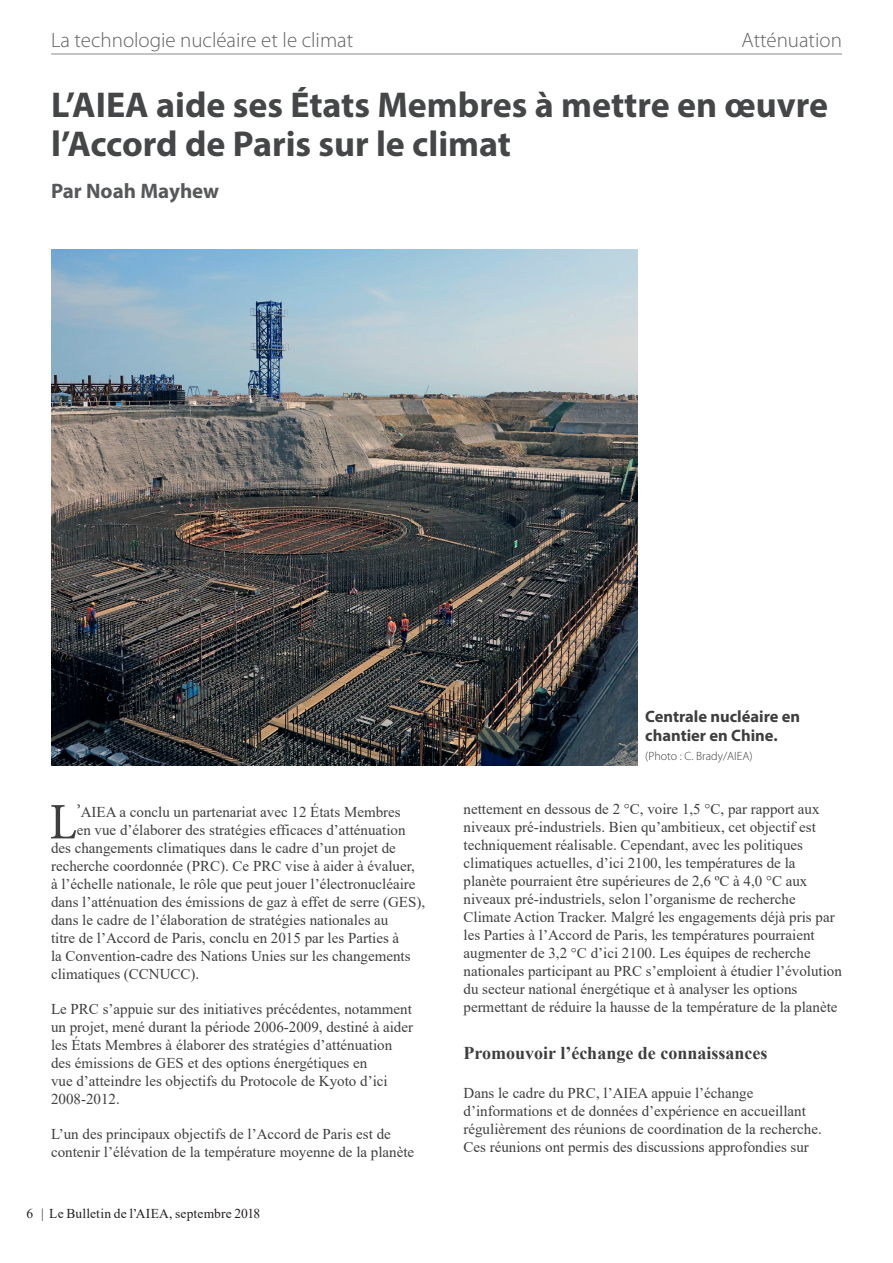
<style>
.page{position:relative;width:893px;height:1263px;background:#fff}
.page>*{position:absolute;margin:0;border:0;box-sizing:border-box;transform-origin:0 0}
.Frist_Para{font:51.3px "Minion Pro";color:#3e3e3f}
.Story_Title{font:700 36px/39px "Myriad Pro";color:#454647}
.t1{font:300 21px "Myriad Pro";color:#636366}
.Author-top{font:700 21px "Myriad Pro";color:#57585a}
.Paragraph_Heading_01{font:700 18px "Times New Roman";color:#3e3e3f}
.Photo_caption{font:700 16.5px/19.8px "Myriad Pro";color:#3e3e3f}
.Body_Text{font:15px/18px "Times New Roman";color:#3e3e3f}
.Frist_Para-2{font:15px "Times New Roman";color:#3e3e3f}
.Body_Text_-_no_space{font:15px/18px "Times New Roman";color:#3e3e3f}
.t2{font:13.5px "Times New Roman";letter-spacing:.01em;color:#231f20}
.Photo_credit{font:300 12px "Myriad Pro";color:#3e3e3f}
.s1{font-family:"Minion Pro";font-size:18px}
</style>
<div class="page">
<img style="left:51px;top:250px;width:587px;height:515px">
<hr style="left:51px;top:54px;width:791px;height:1px;background:#636366">
<h3 class="t1" style="left:51px;top:28px;width:304px">La technologie nucléaire et le climat</h3>
<h3 class="t1" style="left:741px;top:28px;width:102px">Atténuation</h3>
<p class="Story_Title" style="left:51px;top:84px;width:779px">L’AIEA aide ses États Membres à mettre en œuvre l’Accord de Paris sur le climat</p>
<p class="Author-top" style="left:51px;top:178px;width:170px">Par Noah Mayhew</p>
<p class="Frist_Para" style="left:49px;top:788px;width:29px">L</p>
<p class="Frist_Para-2" style="left:77px;top:801px;width:325px"><span class="s1">’</span>AIEA a conclu un partenariat avec 12 États Membres</p>
<p class="Frist_Para-2" style="left:77px;top:819px;width:330px">en vue d’élaborer des stratégies efficaces d’atténuation</p>
<p class="Frist_Para-2" style="left:51px;top:837px;width:346px">des changements climatiques dans le cadre d’un projet de</p>
<p class="Frist_Para-2" style="left:51px;top:855px;width:365px">recherche coordonnée (PRC). Ce PRC vise à aider à évaluer,</p>
<p class="Frist_Para-2" style="left:51px;top:873px;width:366px">à l’échelle nationale, le rôle que peut jouer l’électronucléaire</p>
<p class="Frist_Para-2" style="left:51px;top:891px;width:376px">dans l’atténuation des émissions de gaz à effet de serre (GES),</p>
<p class="Frist_Para-2" style="left:51px;top:909px;width:339px">dans le cadre de l’élaboration de stratégies nationales au</p>
<p class="Frist_Para-2" style="left:51px;top:927px;width:350px">titre de l’Accord de Paris, conclu en 2015 par les Parties à</p>
<p class="Frist_Para-2" style="left:51px;top:945px;width:361px">la Convention-cadre des Nations Unies sur les changements</p>
<p class="Frist_Para-2" style="left:51px;top:963px;width:150px">climatiques (CCNUCC).</p>
<p class="Body_Text" style="left:51px;top:999px;width:364px">Le PRC s’appuie sur des initiatives précédentes, notamment un projet, mené durant la période 2006-2009, destiné à aider les États Membres à élaborer des stratégies d’atténuation des émissions de GES et des options énergétiques en<br>vue d’atteindre les objectifs du Protocole de Kyoto d’ici 2008-2012.</p>
<p class="Body_Text" style="left:51px;top:1124px;width:365px">L’un des principaux objectifs de l’Accord de Paris est de contenir l’élévation de la température moyenne de la planète</p>
<p class="t2" style="left:26px;top:1204px;width:235px">6 | Le Bulletin de l’AIEA, septembre 2018</p>
<p class="Photo_caption" style="left:645px;top:706px;width:156px">Centrale nucléaire en chantier en Chine.</p>
<p class="Photo_credit" style="left:645px;top:749px;width:109px">(Photo : C. Brady/AIEA)</p>
<p class="Body_Text" style="left:463px;top:800px;width:380px">nettement en dessous de 2 °C, voire 1,5 °C, par rapport aux niveaux pré-industriels. Bien qu’ambitieux, cet objectif est techniquement réalisable. Cependant, avec les politiques climatiques actuelles, d’ici 2100, les températures de la planète pourraient être supérieures de 2,6 ºC à 4,0 °C aux niveaux pré-industriels, selon l’organisme de recherche Climate Action Tracker. Malgré les engagements déjà pris par les Parties à l’Accord de Paris, les températures pourraient augmenter de 3,2 °C d’ici 2100. Les équipes de recherche nationales participant au PRC s’emploient à étudier l’évolution du secteur national énergétique et à analyser les options permettant de réduire la hausse de la température de la planète</p>
<p class="Paragraph_Heading_01" style="left:463px;top:1040px;width:305px">Promouvoir l’échange de connaissances</p>
<p class="Body_Text_-_no_space" style="left:463px;top:1084px;width:360px">Dans le cadre du PRC, l’AIEA appuie l’échange d’informations et de données d’expérience en accueillant régulièrement des réunions de coordination de la recherche.<br>Ces réunions ont permis des discussions approfondies sur</p>
</div>
